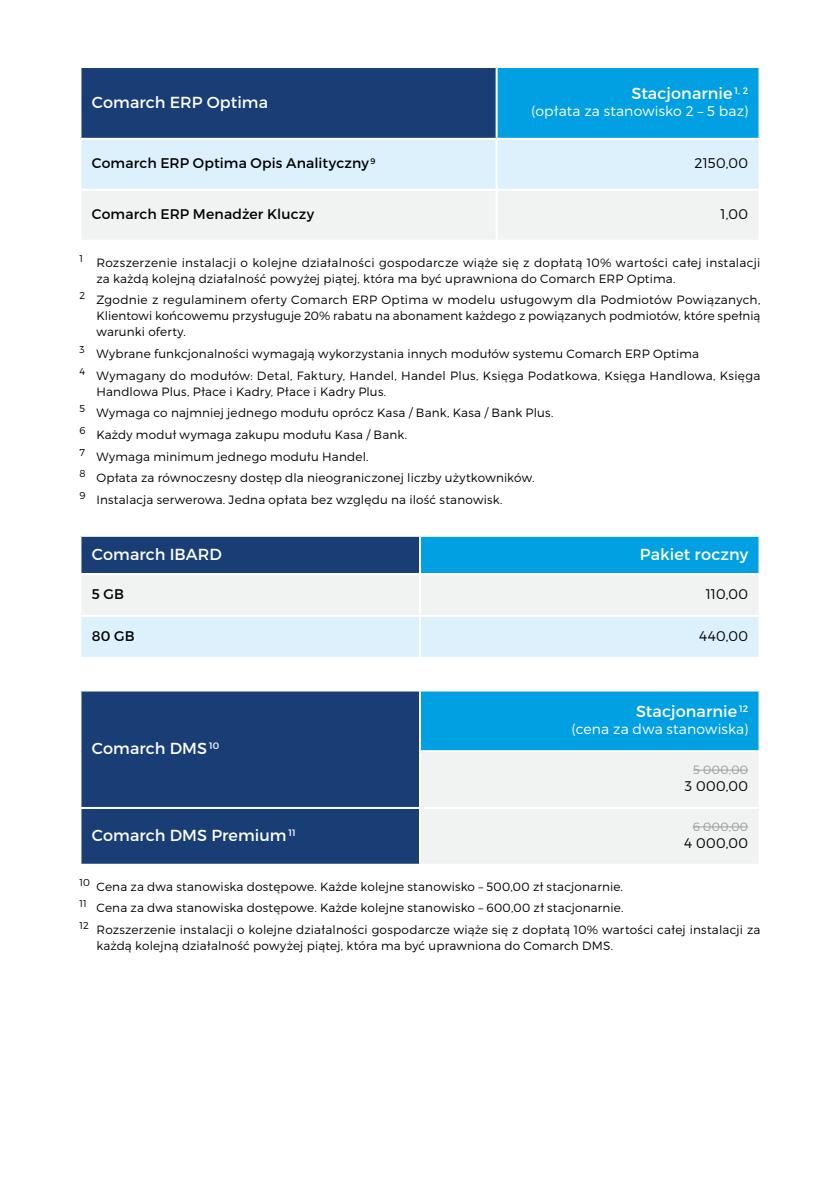
<style>
.page{position:relative;width:840px;height:1191px;background:#fff}
.page>*{position:absolute;margin:0;border:0;box-sizing:border-box;transform-origin:0 0}
.t1{font:16px "Montserrat";letter-spacing:.005em;color:#fff}
.t2{font:14px "Montserrat";letter-spacing:.01em;color:#000}
.t3{font:300 14px "Montserrat";letter-spacing:.01em;color:#fff}
.t4{font:300 14px "Montserrat";letter-spacing:.025em;color:#000}
.t5{font:300 12px/21.6px "Montserrat";letter-spacing:.015em;color:#000}
.t6{font:300 12px "Montserrat";letter-spacing:.03em;color:#9d9e9e}
</style>
<div class="page">
<div style="left:80px;top:67px;width:416px;height:72px;background:#183e75"></div>
<div style="left:496px;top:67px;width:263px;height:72px;background:#00a0e3"></div>
<svg style="left:81px;top:140px;width:677px;height:99px"></svg>
<hr style="left:79px;top:66px;width:417px;height:2px;background:#fff">
<hr style="left:79px;top:68px;width:2px;height:70px;background:#fff">
<hr style="left:79px;top:138px;width:417px;height:2px;background:#fff">
<hr style="left:495px;top:140px;width:2px;height:49px;background:#fff">
<hr style="left:495px;top:191px;width:2px;height:49px;background:#fff">
<hr style="left:496px;top:189px;width:264px;height:2px;background:#fff">
<hr style="left:79px;top:189px;width:417px;height:2px;background:#fff">
<hr style="left:496px;top:66px;width:264px;height:2px;background:#fff">
<hr style="left:495px;top:68px;width:2px;height:70px;background:#fff">
<hr style="left:758px;top:68px;width:2px;height:70px;background:#fff">
<hr style="left:496px;top:138px;width:264px;height:2px;background:#fff">
<div style="left:80px;top:536px;width:340px;height:38px;background:#183e75"></div>
<div style="left:420px;top:536px;width:339px;height:38px;background:#00a0e3"></div>
<svg style="left:81px;top:575px;width:677px;height:82px"></svg>
<hr style="left:420px;top:535px;width:340px;height:2px;background:#fff">
<hr style="left:419px;top:537px;width:2px;height:36px;background:#fff">
<hr style="left:420px;top:573px;width:340px;height:2px;background:#fff">
<hr style="left:419px;top:575px;width:2px;height:40px;background:#fff">
<hr style="left:420px;top:615px;width:340px;height:2px;background:#fff">
<hr style="left:419px;top:617px;width:2px;height:40px;background:#fff">
<hr style="left:79px;top:535px;width:341px;height:2px;background:#fff">
<hr style="left:79px;top:537px;width:2px;height:36px;background:#fff">
<hr style="left:79px;top:573px;width:341px;height:2px;background:#fff">
<hr style="left:758px;top:537px;width:2px;height:36px;background:#fff">
<hr style="left:79px;top:615px;width:341px;height:2px;background:#fff">
<div style="left:81px;top:691px;width:338px;height:172px;background:#183e75"></div>
<div style="left:420px;top:690px;width:339px;height:61px;background:#00a0e3"></div>
<div style="left:421px;top:752px;width:337px;height:111px;background:#f1f2f2"></div>
<hr style="left:79px;top:807px;width:341px;height:2px;background:#fff">
<hr style="left:420px;top:689px;width:340px;height:2px;background:#fff">
<hr style="left:419px;top:691px;width:2px;height:59px;background:#fff">
<hr style="left:419px;top:750px;width:341px;height:2px;background:#fff">
<hr style="left:420px;top:807px;width:340px;height:2px;background:#fff">
<hr style="left:758px;top:691px;width:2px;height:59px;background:#fff">
<hr style="left:692px;top:770px;width:55px;height:1px;background:#9d9e9e">
<hr style="left:692px;top:826px;width:55px;height:1px;background:#9d9e9e">
<h1 class="t1" style="left:92px;top:92px;width:178px">Comarch ERP Optima</h1>
<h1 class="t1" style="left:631px;top:84px;width:118px">Stacjonarnie <sup>1,</sup> <sup>2</sup></h1>
<p class="t3" style="left:531px;top:103px;width:218px">(opłata za stanowisko 2 – 5 baz)</p>
<p class="t2" style="left:92px;top:155px;width:285px">Comarch ERP Optima Opis Analityczny <sup>9</sup></p>
<p class="t4" style="left:694px;top:155px;width:55px">2150,00</p>
<p class="t2" style="left:92px;top:206px;width:224px">Comarch ERP Menadżer Kluczy</p>
<p class="t4" style="left:720px;top:206px;width:29px">1,00</p>
<p class="t5" style="left:96px;top:254px;width:665px;line-height:16px;text-indent:-17px"><sup>1</sup> Rozszerzenie instalacji o kolejne działalności gospodarcze wiąże się z dopłatą 10% wartości całej instalacji za każdą kolejną działalność powyżej piątej, która ma być uprawniona do Comarch ERP Optima.</p>
<p class="t5" style="left:96px;top:292px;width:665px;line-height:16px;text-align:justify;text-indent:-17px"><sup>2</sup> Zgodnie z regulaminem oferty Comarch ERP Optima w modelu usługowym dla Podmiotów Powiązanych, Klientowi końcowemu przysługuje 20% rabatu na abonament każdego z powiązanych podmiotów, które spełnią warunki oferty.</p>
<p class="t5" style="left:79px;top:343px;width:682px"><sup>3</sup> Wybrane funkcjonalności wymagają wykorzystania innych modułów systemu Comarch ERP Optima<br><sup>4</sup> Wymagany do modułów: Detal, Faktury, Handel, Handel Plus, Księga Podatkowa, Księga Handlowa, Księga</p>
<p class="t5" style="left:79px;top:380px;width:475px;text-indent:17px">Handlowa Plus, Płace i Kadry, Płace i Kadry Plus.<br><sup>5</sup> Wymaga co najmniej jednego modułu oprócz Kasa / Bank, Kasa / Bank Plus.<br><sup>6</sup> Każdy moduł wymaga zakupu modułu Kasa / Bank.<br><sup>7</sup> Wymaga minimum jednego modułu Handel.<br><sup>8</sup> Opłata za równoczesny dostęp dla nieograniczonej liczby użytkowników.<br><sup>9</sup> Instalacja serwerowa. Jedna opłata bez względu na ilość stanowisk.</p>
<h1 class="t1" style="left:92px;top:544px;width:131px">Comarch IBARD</h1>
<h1 class="t1" style="left:639px;top:544px;width:110px">Pakiet roczny</h1>
<p class="t2" style="left:92px;top:585px;width:34px">5 GB</p>
<p class="t4" style="left:705px;top:585px;width:44px">110,00</p>
<p class="t2" style="left:92px;top:627px;width:44px">80 GB</p>
<p class="t4" style="left:698px;top:627px;width:50px">440,00</p>
<h1 class="t1" style="left:92px;top:738px;width:129px">Comarch DMS <sup>10</sup></h1>
<h1 class="t1" style="left:635px;top:702px;width:114px">Stacjonarnie <sup>12</sup></h1>
<p class="t3" style="left:571px;top:720px;width:178px">(cena za dwa stanowiska)</p>
<p class="t6" style="left:692px;top:762px;width:56px">5 000,00</p>
<p class="t4" style="left:684px;top:777px;width:65px">3 000,00</p>
<p class="t6" style="left:692px;top:819px;width:57px">6 000,00</p>
<p class="t4" style="left:683px;top:834px;width:65px">4 000,00</p>
<p class="t5" style="left:79px;top:875px;width:682px"><sup>10</sup> Cena za dwa stanowiska dostępowe. Każde kolejne stanowisko – 500,00 zł stacjonarnie.<br><sup>11</sup> Cena za dwa stanowiska dostępowe. Każde kolejne stanowisko – 600,00 zł stacjonarnie.<br><sup>12</sup> Rozszerzenie instalacji o kolejne działalności gospodarcze wiąże się z dopłatą 10% wartości całej instalacji za</p>
<p class="t5" style="left:96px;top:935px;width:518px">każdą kolejną działalność powyżej piątej, która ma być uprawniona do Comarch DMS.</p>
<h1 class="t1" style="left:92px;top:825px;width:205px">Comarch DMS Premium <sup>11</sup></h1>
</div>
